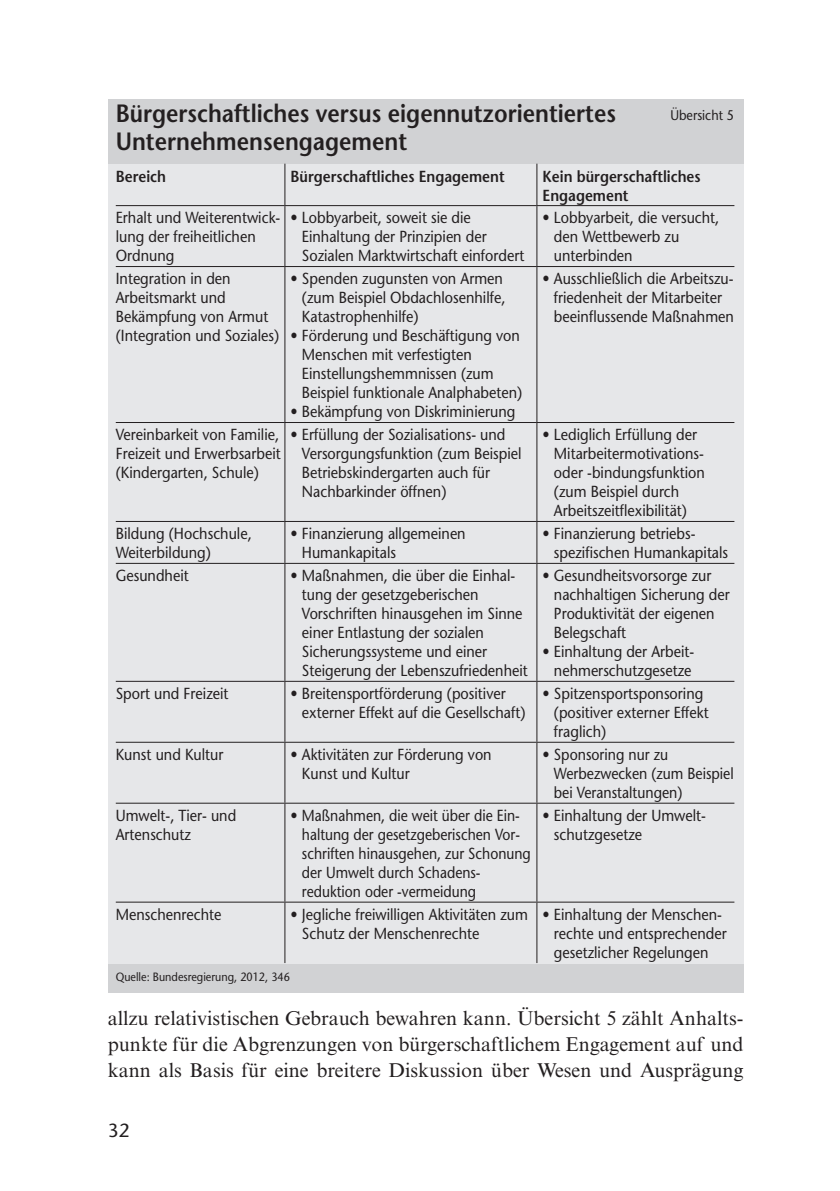
<style>
.page{position:relative;width:840px;height:1191px;background:#fff}
.page>*{position:absolute;margin:0;border:0;box-sizing:border-box;transform-origin:0 0}
.Fließtext{font:600 25px "Stone Sans";color:#231f20;scale:.9 1}
.Fließtext-2{font:20px/26px "Times NRMT Std";color:#231f20;text-align:justify}
.t1{font:19px "Stone Sans";color:#231f20}
.Fließtext-3{font:16px/19px "Stone Sans";color:#231f20;scale:.9 1}
.Fließtext-4{font:600 16px/19px "Stone Sans";color:#231f20;scale:.9 1}
.Fließtext-5{font:14px "Stone Sans";color:#231f20;scale:.9 1}
.Fließtext-6{font:12px "Stone Sans";color:#231f20;scale:.9 1}
.s1{color:#e6e7e9}
</style>
<div class="page">
<div style="left:108px;top:103px;width:635px;height:883px;background:#e6e7e9"></div>
<div style="left:108px;top:99px;width:635px;height:65px;background:#d1d2d4"></div>
<div style="left:108px;top:963px;width:635px;height:29px;background:#d1d2d4"></div>
<hr style="left:284px;top:164px;width:1px;height:41px;background:#231f20">
<hr style="left:536px;top:164px;width:1px;height:41px;background:#231f20">
<hr style="left:116px;top:205px;width:169px;height:1px;background:#231f20">
<hr style="left:285px;top:205px;width:251px;height:1px;background:#231f20">
<hr style="left:284px;top:206px;width:1px;height:60px;background:#231f20">
<hr style="left:536px;top:205px;width:198px;height:1px;background:#231f20">
<hr style="left:536px;top:206px;width:1px;height:60px;background:#231f20">
<hr style="left:116px;top:266px;width:169px;height:1px;background:#231f20">
<hr style="left:285px;top:266px;width:251px;height:1px;background:#231f20">
<hr style="left:284px;top:267px;width:1px;height:155px;background:#231f20">
<hr style="left:536px;top:266px;width:198px;height:1px;background:#231f20">
<hr style="left:536px;top:267px;width:1px;height:155px;background:#231f20">
<hr style="left:116px;top:422px;width:169px;height:1px;background:#231f20">
<hr style="left:285px;top:422px;width:251px;height:1px;background:#231f20">
<hr style="left:284px;top:423px;width:1px;height:98px;background:#231f20">
<hr style="left:536px;top:422px;width:198px;height:1px;background:#231f20">
<hr style="left:536px;top:423px;width:1px;height:98px;background:#231f20">
<hr style="left:116px;top:521px;width:169px;height:1px;background:#231f20">
<hr style="left:285px;top:521px;width:251px;height:1px;background:#231f20">
<hr style="left:284px;top:522px;width:1px;height:41px;background:#231f20">
<hr style="left:536px;top:521px;width:198px;height:1px;background:#231f20">
<hr style="left:536px;top:522px;width:1px;height:41px;background:#231f20">
<hr style="left:116px;top:563px;width:169px;height:1px;background:#231f20">
<hr style="left:285px;top:563px;width:251px;height:1px;background:#231f20">
<hr style="left:284px;top:564px;width:1px;height:117px;background:#231f20">
<hr style="left:536px;top:563px;width:198px;height:1px;background:#231f20">
<hr style="left:536px;top:564px;width:1px;height:117px;background:#231f20">
<hr style="left:116px;top:681px;width:169px;height:1px;background:#231f20">
<hr style="left:285px;top:681px;width:251px;height:1px;background:#231f20">
<hr style="left:284px;top:682px;width:1px;height:59px;background:#231f20">
<hr style="left:536px;top:681px;width:198px;height:1px;background:#231f20">
<hr style="left:536px;top:682px;width:1px;height:59px;background:#231f20">
<hr style="left:116px;top:741px;width:169px;height:1px;background:#231f20">
<hr style="left:285px;top:741px;width:251px;height:1px;background:#231f20">
<hr style="left:284px;top:742px;width:1px;height:60px;background:#231f20">
<hr style="left:536px;top:741px;width:198px;height:1px;background:#231f20">
<hr style="left:536px;top:742px;width:1px;height:60px;background:#231f20">
<hr style="left:116px;top:802px;width:169px;height:1px;background:#231f20">
<hr style="left:285px;top:802px;width:251px;height:1px;background:#231f20">
<hr style="left:284px;top:803px;width:1px;height:98px;background:#231f20">
<hr style="left:536px;top:802px;width:198px;height:1px;background:#231f20">
<hr style="left:536px;top:803px;width:1px;height:98px;background:#231f20">
<hr style="left:116px;top:901px;width:169px;height:1px;background:#231f20">
<hr style="left:285px;top:901px;width:251px;height:1px;background:#231f20">
<hr style="left:284px;top:902px;width:1px;height:61px;background:#231f20">
<hr style="left:536px;top:901px;width:198px;height:1px;background:#231f20">
<hr style="left:536px;top:902px;width:1px;height:61px;background:#231f20">
<p class="Fließtext" style="left:116px;top:98px;width:557px">Bürgerschaftliches versus eigennutzorientiertes</p>
<p class="Fließtext-5" style="left:670px;top:106px;width:72px">Übersicht 5</p>
<p class="Fließtext" style="left:116px;top:126px;width:325px">Unternehmensengagement</p>
<p class="Fließtext-4" style="left:116px;top:166px;width:57px">Bereich</p>
<p class="Fließtext-4" style="left:290px;top:166px;width:239px">Bürgerschaftliches Engagement</p>
<p class="Fließtext-4" style="left:542px;top:166px;width:177px">Kein bürgerschaftliches<br>Engagement</p>
<p class="Fließtext-3" style="left:116px;top:208px;width:184px">Erhalt und Weiterentwick&shy;lung der freiheitlichen<br>Ordnung</p>
<p class="Fließtext-3" style="left:302px;top:208px;width:248px;text-indent:-11px">• Lobbyarbeit, soweit sie die<br>Einhaltung der Prinzipien der<br>Sozialen Marktwirtschaft einfordert</p>
<p class="Fließtext-3" style="left:553px;top:208px;width:185px;text-indent:-11px">• Lobbyarbeit, die versucht, den Wettbewerb zu unterbinden</p>
<p class="Fließtext-3" style="left:116px;top:269px;width:183px">Integration in den<br>Arbeitsmarkt und<br>Bekämpfung von Armut (Integration und Soziales)</p>
<p class="Fließtext-3" style="left:302px;top:269px;width:227px;text-indent:-11px">• Spenden zugunsten von Armen (zum Beispiel Obdachlosenhilfe,<br>Katastrophenhilfe)</p>
<p class="Fließtext-3" style="left:553px;top:269px;width:201px;text-indent:-11px">• Ausschließlich die Arbeitszu&shy;friedenheit der Mitarbeiter beeinflussende Maßnahmen</p>
<p class="Fließtext-3" style="left:302px;top:326px;width:246px;text-indent:-11px">• Förderung und Beschäftigung von<br>Menschen mit verfestigten<br>Einstellungshemmnissen (zum<br>Beispiel funktionale Analphabeten)</p>
<p class="Fließtext-3" style="left:290px;top:402px;width:251px">• Bekämpfung von Diskriminierung</p>
<p class="Fließtext-3" style="left:116px;top:425px;width:185px;text-align:justify">Vereinbarkeit von Familie, Freizeit und Erwerbsarbeit (Kindergarten, Schule)</p>
<p class="Fließtext-3" style="left:302px;top:425px;width:245px;text-indent:-11px">• Erfüllung der Sozialisations- und<br>Versorgungsfunktion (zum Beispiel<br>Betriebskindergarten auch für<br>Nachbarkinder öffnen)</p>
<p class="Fließtext-3" style="left:553px;top:425px;width:169px;text-indent:-11px">• Lediglich Erfüllung der<br>Mitarbeitermotivations&shy;oder -bindungsfunktion (zum Beispiel durch<br>Arbeitszeitflexibilität)</p>
<p class="Fließtext-3" style="left:116px;top:524px;width:156px">Bildung (Hochschule,<span class="s1">-<br></span>Weiterbildung)</p>
<p class="Fließtext-3" style="left:302px;top:524px;width:183px;text-indent:-11px">• Finanzierung allgemeinen<br>Humankapitals</p>
<p class="Fließtext-3" style="left:553px;top:524px;width:195px;text-indent:-11px">• Finanzierung betriebs&shy;spezifischen Humankapitals</p>
<p class="Fließtext-3" style="left:116px;top:566px;width:82px">Gesundheit</p>
<p class="Fließtext-3" style="left:302px;top:566px;width:252px;text-indent:-11px">• Maßnahmen, die über die Einhal&shy;tung der gesetzgeberischen<br>Vorschriften hinausgehen im Sinne einer Entlastung der sozialen<br>Sicherungssysteme und einer<br>Steigerung der Lebenszufriedenheit</p>
<p class="Fließtext-3" style="left:553px;top:566px;width:197px;text-indent:-11px">• Gesundheitsvorsorge zur nachhaltigen Sicherung der<br>Produktivität der eigenen<br>Belegschaft</p>
<p class="Fließtext-3" style="left:542px;top:642px;width:169px;text-align:right">• Einhaltung der Arbeit&shy;nehmerschutzgesetze</p>
<p class="Fließtext-3" style="left:116px;top:684px;width:127px">Sport und Freizeit</p>
<p class="Fließtext-3" style="left:302px;top:684px;width:250px;text-indent:-11px">• Breitensportförderung (positiver externer Effekt auf die Gesellschaft)</p>
<p class="Fließtext-3" style="left:553px;top:684px;width:173px;text-indent:-11px">• Spitzensportsponsoring (positiver externer Effekt fraglich)</p>
<p class="Fließtext-3" style="left:116px;top:745px;width:121px">Kunst und Kultur</p>
<p class="Fließtext-3" style="left:302px;top:745px;width:212px;text-indent:-11px">• Aktivitäten zur Förderung von<br>Kunst und Kultur</p>
<p class="Fließtext-3" style="left:553px;top:745px;width:201px;text-indent:-11px">• Sponsoring nur zu<br>Werbezwecken (zum Beispiel bei Veranstaltungen)</p>
<p class="Fließtext-3" style="left:116px;top:805px;width:135px">Umwelt-, Tier- und<br>Artenschutz</p>
<p class="Fließtext-3" style="left:302px;top:805px;width:256px;text-indent:-11px">• Maßnahmen, die weit über die Ein&shy;haltung der gesetzgeberischen Vor&shy;schriften hinausgehen, zur Schonung der Umwelt durch Schadens&shy;reduktion oder -vermeidung</p>
<p class="Fließtext-3" style="left:553px;top:805px;width:169px;text-indent:-11px">• Einhaltung der Umwelt&shy;schutzgesetze</p>
<p class="Fließtext-3" style="left:116px;top:904px;width:119px">Menschenrechte</p>
<p class="Fließtext-3" style="left:302px;top:904px;width:253px;text-indent:-11px">• Jegliche freiwilligen Aktivitäten zum<br>Schutz der Menschenrechte</p>
<p class="Fließtext-3" style="left:553px;top:904px;width:193px;text-indent:-11px">• Einhaltung der Menschen&shy;rechte und entsprechender gesetzlicher Regelungen</p>
<p class="Fließtext-6" style="left:116px;top:969px;width:195px">Quelle: Bundesregierung, 2012, 346</p>
<p class="Fließtext-2" style="left:108px;top:1005px;width:636px">allzu relativistischen Gebrauch bewahren kann. Übersicht 5 zählt Anhalts&shy;punkte für die Abgrenzungen von bürgerschaftlichem Engagement auf und kann als Basis für eine breitere Diskussion über Wesen und Ausprägung</p>
<p class="t1" style="left:108px;top:1118px;width:23px">32</p>
</div>
